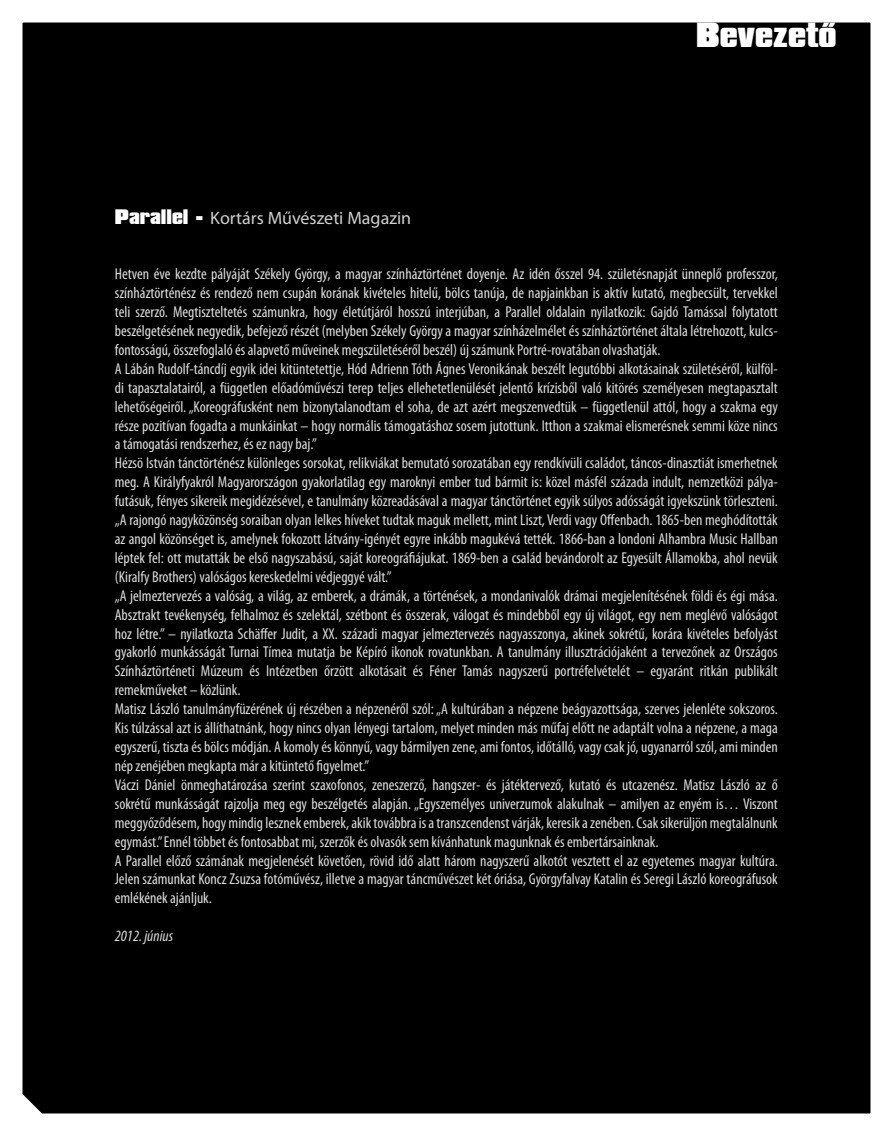
<style>
.page{position:relative;width:893px;height:1136px;background:#fff}
.page>*{position:absolute;margin:0;border:0;box-sizing:border-box;transform-origin:0 0}
.t1{font:30px "Compacta Blk PFL";color:#fff}
.t2{font:18px "Myriad Pro";color:#d0d0d0}
.t3{font:condensed 15.75px/18.9px "Myriad Pro";color:#dcdcdc}
.t4{font:italic condensed 15.75px "Myriad Pro";color:#dcdcdc}
.s1{font-family:"Compacta Blk PFL";color:#fff}
</style>
<div class="page">
<div style="left:11px;top:11px;width:871px;height:1113px;background:#000"></div>
<div style="left:0;top:0;width:893px;height:1135px;border:22px solid #fff"></div>
<svg style="left:0;top:0;width:42px;height:1135px"></svg>
<p class="t2" style="left:115px;top:211px;width:298px"><span class="s1">Parallel -</span> Kortárs Művészeti Magazin</p>
<h1 class="t1" style="left:696px;top:22px;width:142px">Bevezető</h1>
<p class="t3" style="left:115px;top:266px;width:665px">Hetven éve kezdte pályáját Székely György, a magyar színháztörténet doyenje. Az idén ősszel 94. születésnapját ünneplő professzor, színháztörténész és rendező nem csupán korának kivételes hitelű, bölcs tanúja, de napjainkban is aktív kutató, megbecsült, tervekkel teli szerző. Megtiszteltetés számunkra, hogy életútjáról hosszú interjúban, a Parallel oldalain nyilatkozik: Gajdó Tamással folytatott beszélgetésének negyedik, befejező részét (melyben Székely György a magyar színházelmélet és színháztörténet általa létrehozott, kulcs&shy;fontosságú, összefoglaló és alapvető műveinek megszületéséről beszél) új számunk Portré-rovatában olvashatják.<br>A Lábán Rudolf-táncdíj egyik idei kitüntetettje, Hód Adrienn Tóth Ágnes Veronikának beszélt legutóbbi alkotásainak születéséről, külföl&shy;di tapasztalatairól, a független előadóművészi terep teljes ellehetetlenülését jelentő krízisből való kitörés személyesen megtapasztalt lehetőségeiről. „Koreográfusként nem bizonytalanodtam el soha, de azt azért megszenvedtük – függetlenül attól, hogy a szakma egy része pozitívan fogadta a munkáinkat – hogy normális támogatáshoz sosem jutottunk. Itthon a szakmai elismerésnek semmi köze nincs a támogatási rendszerhez, és ez nagy baj.”<br>Hézsö István tánctörténész különleges sorsokat, relikviákat bemutató sorozatában egy rendkívüli családot, táncos-dinasztiát ismerhetnek meg. A Királyfyakról Magyarországon gyakorlatilag egy maroknyi ember tud bármit is: közel másfél százada indult, nemzetközi pálya&shy;futásuk, fényes sikereik megidézésével, e tanulmány közreadásával a magyar tánctörténet egyik súlyos adósságát igyekszünk törleszteni. „A rajongó nagyközönség soraiban olyan lelkes híveket tudtak maguk mellett, mint Liszt, Verdi vagy Offenbach. 1865-ben meghódították az angol közönséget is, amelynek fokozott látvány-igényét egyre inkább magukévá tették. 1866-ban a londoni Alhambra Music Hallban léptek fel: ott mutatták be első nagyszabású, saját koreográfiájukat. 1869-ben a család bevándorolt az Egyesült Államokba, ahol nevük (Kiralfy Brothers) valóságos kereskedelmi védjeggyé vált.”<br>„A jelmeztervezés a valóság, a világ, az emberek, a drámák, a történések, a mondanivalók drámai megjelenítésének földi és égi mása.<br>Absztrakt tevékenység, felhalmoz és szelektál, szétbont és összerak, válogat és mindebből egy új világot, egy nem meglévő valóságot hoz létre.” – nyilatkozta Schäffer Judit, a XX. századi magyar jelmeztervezés nagyasszonya, akinek sokrétű, korára kivételes befolyást gyakorló munkásságát Turnai Tímea mutatja be Képíró ikonok rovatunkban. A tanulmány illusztrációjaként a tervezőnek az Országos Színháztörténeti Múzeum és Intézetben őrzött alkotásait és Féner Tamás nagyszerű portréfelvételét – egyaránt ritkán publikált remekműveket – közlünk.<br>Matisz László tanulmányfüzérének új részében a népzenéről szól: „A kultúrában a népzene beágyazottsága, szerves jelenléte sokszoros.<br>Kis túlzással azt is állíthatnánk, hogy nincs olyan lényegi tartalom, melyet minden más műfaj előtt ne adaptált volna a népzene, a maga egyszerű, tiszta és bölcs módján. A komoly és könnyű, vagy bármilyen zene, ami fontos, időtálló, vagy csak jó, ugyanarról szól, ami minden nép zenéjében megkapta már a kitüntető figyelmet.”<br>Váczi Dániel önmeghatározása szerint szaxofonos, zeneszerző, hangszer- és játéktervező, kutató és utcazenész. Matisz László az ő sokrétű munkásságát rajzolja meg egy beszélgetés alapján. „Egyszemélyes univerzumok alakulnak – amilyen az enyém is… Viszont meggyőződésem, hogy mindig lesznek emberek, akik továbbra is a transzcendenst várják, keresik a zenében. Csak sikerüljön megtalálnunk egymást.” Ennél többet és fontosabbat mi, szerzők és olvasók sem kívánhatunk magunknak és embertársainknak.<br>A Parallel előző számának megjelenését követően, rövid idő alatt három nagyszerű alkotót vesztett el az egyetemes magyar kultúra.<br>Jelen számunkat Koncz Zsuzsa fotóművész, illetve a magyar táncművészet két óriása, Györgyfalvay Katalin és Seregi László koreográfusok emlékének ajánljuk.</p>
<p class="t4" style="left:115px;top:929px;width:60px">2012. június</p>
</div>
